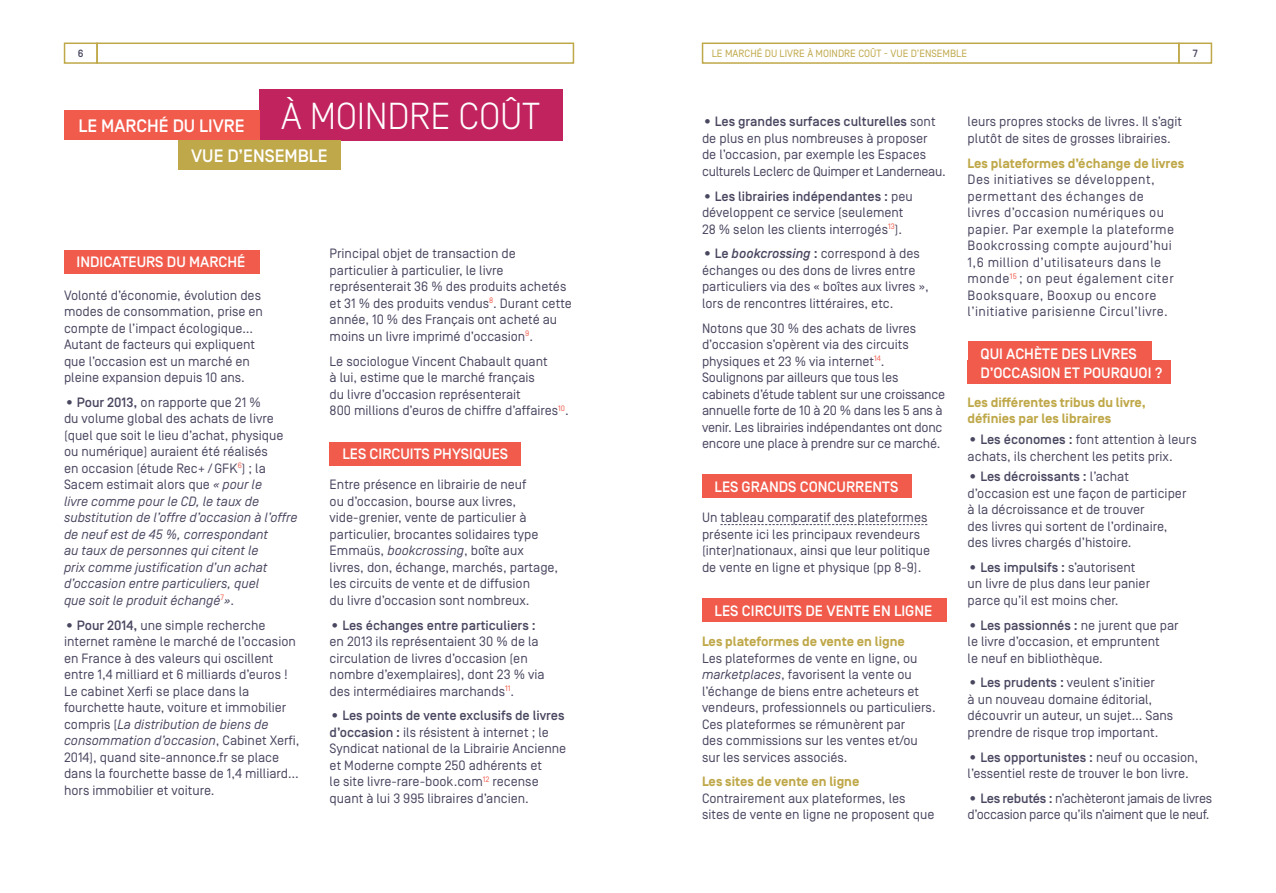
<style>
.page{position:relative;width:1276px;height:893px;background:#fff}
.page>*{position:absolute;margin:0;border:0;box-sizing:border-box;transform-origin:0 0}
.t1{font:300 37.5px "Simplon BP";letter-spacing:-.01em;color:#fff}
.t2{font:500 18px/29.7px "Simplon BP";color:#fff}
.t3{font:500 15px/19.5px "Simplon BP";color:#fff}
.t4{font:13.5px/16.5px "Simplon BP Regular";color:#494760}
.t5{font:italic 13.5px/16.5px "Simplon BP Regular";color:#494760}
.t6{font:13.5px/16.5px "Simplon BP Regular";letter-spacing:.03em;color:#494760}
.t7{font:500 13.5px "Simplon BP";color:#494760}
.t8{font:700 13.5px/16.5px "Simplon BP";color:#bfa849}
.t9{font:13.5px/16.5px "Simplon BP Regular";letter-spacing:-.02em;color:#494760}
.t10{font:10.5px "Simplon BP Regular";color:#bfa849}
.t11{font:500 10.5px "Simplon BP";color:#494760}
.s1{font-family:"Simplon BP Regular";font-weight:400}
.s2{font-family:"Simplon BP";font-weight:500}
.s3{font-family:"Simplon BP";font-weight:500;font-style:italic}
.s4{font-style:normal}
.s5{font-family:"Simplon BP";font-weight:500;font-style:normal}
.s6{font-style:italic}
</style>
<div class="page">
<svg style="left:701px;top:42px;width:512px;height:22px"></svg>
<svg style="left:63px;top:42px;width:512px;height:22px"></svg>
<div style="left:259px;top:89px;width:304px;height:51px;background:#c0235e"></div>
<svg style="left:720px;top:524px;width:207px;height:1px"></svg>
<div style="left:64px;top:250px;width:195px;height:23px;background:#f15b4c"></div>
<div style="left:330px;top:442px;width:191px;height:23px;background:#f15b4c"></div>
<div style="left:702px;top:474px;width:209px;height:24px;background:#f15b4c"></div>
<div style="left:702px;top:599px;width:244px;height:23px;background:#f15b4c"></div>
<div style="left:64px;top:111px;width:195px;height:29px;background:#f15b4c"></div>
<div style="left:178px;top:140px;width:163px;height:30px;background:#bfa849"></div>
<div style="left:967px;top:341px;width:184px;height:24px;background:#f15b4c"></div>
<div style="left:967px;top:361px;width:203px;height:23px;background:#f15b4c"></div>
<p class="t11" style="left:78px;top:47px;width:7px">6</p>
<p class="t10" style="left:712px;top:47px;width:21px">le marc</p>
<p class="t10" style="left:750px;top:47px;width:212px">hé du livre à moindre coût - vue d’ensemble</p>
<p class="t11" style="left:1192px;top:47px;width:6px">7</p>
<h1 class="t1" style="left:281px;top:94px;width:255px">À MOINDRE COÛT</h1>
<p class="t4" style="left:967px;top:113px;width:216px">leurs propres stocks de livres. Il s’agit plutôt de sites de grosses librairies.</p>
<p class="t8" style="left:967px;top:155px;width:218px">Les plateformes d’échange de livres</p>
<p class="t6" style="left:967px;top:171px;width:208px">Des initiatives se développent, permettant des échanges de livres d’occasion numériques ou papier. Par exemple la plateforme Bookcrossing compte aujourd’hui 1,6 million d’utilisateurs dans le monde<sup>15</sup> ; on peut également citer Booksquare, Booxup ou encore l’initiative parisienne Circul’livre.</p>
<h2 class="t2" style="left:191px;top:111px;width:138px;text-indent:-113px">le marché du livre<br>vue d’ensemble</h2>
<p class="t7" style="left:702px;top:114px;width:235px"><span class="s1">•</span> Les grandes surfaces culturelles <span class="s1">sont</span></p>
<p class="t4" style="left:702px;top:130px;width:245px">de plus en plus nombreuses à proposer<br>de l’occasion, par exemple les Espaces culturels Leclerc de Quimper et Landerneau.</p>
<p class="t7" style="left:702px;top:188px;width:212px"><span class="s1">•</span> Les librairies indépendantes : <span class="s1">peu</span></p>
<p class="t4" style="left:702px;top:204px;width:203px">développent ce service (seulement<br>28 % selon les clients interrogés<sup>13</sup>).</p>
<p class="t4" style="left:702px;top:245px;width:228px">• <span class="s2">Le</span> <span class="s3">bookcrossing</span> <span class="s2">:</span> correspond à des échanges ou des dons de livres entre particuliers via des « boîtes aux livres », lors de rencontres littéraires, etc.</p>
<p class="t4" style="left:702px;top:320px;width:245px">Notons que 30 % des achats de livres d’occasion s’opèrent via des circuits physiques et 23 % via internet<sup>14</sup>.<br>Soulignons par ailleurs que tous les cabinets d’étude tablent sur une croissance annuelle forte de 10 à 20 % dans les 5 ans à venir. Les librairies indépendantes ont donc encore une place à prendre sur ce marché.</p>
<p class="t4" style="left:330px;top:245px;width:244px">Principal objet de transaction de particulier à particulier, le livre représenterait 36 % des produits achetés et 31 % des produits vendus<sup>8</sup>. Durant cette année, 10 % des Français ont acheté au moins un livre imprimé d’occasion<sup>9</sup>.</p>
<p class="t4" style="left:330px;top:353px;width:241px">Le sociologue Vincent Chabault quant<br>à lui, estime que le marché français<br>du livre d’occasion représenterait<br>800 millions d’euros de chiffre d’affaires<sup>10</sup>.</p>
<p class="t3" style="left:77px;top:253px;width:170px">indicateurs du marché</p>
<p class="t4" style="left:64px;top:287px;width:200px">Volonté d’économie, évolution des modes de consommation, prise en compte de l’impact écologique…<br>Autant de facteurs qui expliquent que l’occasion est un marché en pleine expansion depuis 10 ans.</p>
<p class="t5" style="left:64px;top:394px;width:235px"><span class="s4">•</span> <span class="s5">Pour 2013,</span> <span class="s4">on rapporte que 21 %<br>du volume global des achats de livre (quel que soit le lieu d’achat, physique ou numérique) auraient été réalisés<br>en occasion (étude Rec+ / GFK</span><sup>6</sup><span class="s4">) ; la Sacem estimait alors que</span> « pour le<br>livre comme pour le CD, le taux de substitution de l’offre d’occasion à l’offre de neuf est de 45 %, correspondant<br>au taux de personnes qui citent le<br>prix comme justification d’un achat d’occasion entre particuliers, quel<br>que soit le produit échangé<sup>7</sup>»<span class="s4">.</span></p>
<p class="t4" style="left:64px;top:617px;width:237px">• <span class="s2">Pour 2014,</span> une simple recherche internet ramène le marché de l’occasion en France à des valeurs qui oscillent entre 1,4 milliard et 6 milliards d’euros !<br>Le cabinet Xerfi se place dans la fourchette haute, voiture et immobilier compris (<span class="s6">La distribution de biens de consommation d’occasion</span>, Cabinet Xerfi, 2014), quand site-annonce.fr se place dans la fourchette basse de 1,4 milliard… hors immobilier et voiture.</p>
<p class="t3" style="left:980px;top:344px;width:184px">qui achète des livres d’occasion et pourquoi ?</p>
<p class="t8" style="left:967px;top:394px;width:180px">Les différentes tribus du livre, définies par les libraires</p>
<p class="t4" style="left:967px;top:431px;width:231px">• <span class="s2">Les économes :</span> font attention à leurs achats, ils cherchent les petits prix.</p>
<p class="t7" style="left:967px;top:469px;width:163px"><span class="s1">•</span> Les décroissants : <span class="s1">l’achat</span></p>
<p class="t4" style="left:967px;top:485px;width:220px">d’occasion est une façon de participer à la décroissance et de trouver<br>des livres qui sortent de l’ordinaire, des livres chargés d’histoire.</p>
<p class="t4" style="left:967px;top:559px;width:184px">• <span class="s2">Les impulsifs :</span> s’autorisent un livre de plus dans leur panier parce qu’il est moins cher.</p>
<p class="t4" style="left:967px;top:617px;width:212px">• <span class="s2">Les passionnés :</span> ne jurent que par le livre d’occasion, et empruntent<br>le neuf en bibliothèque.</p>
<p class="t4" style="left:967px;top:674px;width:207px">• <span class="s2">Les prudents :</span> veulent s’initier<br>à un nouveau domaine éditorial, découvrir un auteur, un sujet… Sans prendre de risque trop important.</p>
<p class="t7" style="left:967px;top:749px;width:232px"><span class="s1">•</span> Les opportunistes : <span class="s1">neuf ou occasion,</span></p>
<p class="t4" style="left:967px;top:765px;width:223px">l’essentiel reste de trouver le bon livre.</p>
<p class="t9" style="left:967px;top:790px;width:246px">• <span class="s2">Les rebutés :</span> n’achèteront jamais de livres d’occasion parce qu’ils n’aiment que le neuf.</p>
<p class="t3" style="left:342px;top:445px;width:166px">les circuits physiques</p>
<p class="t4" style="left:330px;top:476px;width:230px">Entre présence en librairie de neuf<br>ou d’occasion, bourse aux livres, vide-grenier, vente de particulier à particulier, brocantes solidaires type Emmaüs, <span class="s6">bookcrossing</span>, boîte aux livres, don, échange, marchés, partage, les circuits de vente et de diffusion<br>du livre d’occasion sont nombreux.</p>
<p class="t7" style="left:330px;top:617px;width:208px"><span class="s1">•</span> Les échanges entre particuliers :</p>
<p class="t4" style="left:330px;top:633px;width:216px">en 2013 ils représentaient 30 % de la circulation de livres d’occasion (en nombre d’exemplaires), dont 23 % via des intermédiaires marchands<sup>11</sup>.</p>
<p class="t7" style="left:330px;top:708px;width:236px"><span class="s1">•</span> Les points de vente exclusifs de livres</p>
<p class="t4" style="left:330px;top:724px;width:238px"><span class="s2">d’occasion :</span> ils résistent à internet ; le Syndicat national de la Librairie Ancienne et Moderne compte 250 adhérents et<br>le site livre-rare-book.com<sup>12</sup> recense quant à lui 3 995 libraires d’ancien.</p>
<p class="t3" style="left:714px;top:477px;width:184px">les grands concurrents</p>
<p class="t4" style="left:702px;top:509px;width:230px">Un tableau comparatif des plateformes présente ici les principaux revendeurs (inter)nationaux, ainsi que leur politique de vente en ligne et physique (pp 8-9).</p>
<p class="t3" style="left:714px;top:601px;width:219px">les circuits de vente en ligne</p>
<p class="t8" style="left:702px;top:634px;width:204px">Les plateformes de vente en ligne</p>
<p class="t4" style="left:702px;top:650px;width:235px">Les plateformes de vente en ligne, ou <span class="s6">marketplaces</span>, favorisent la vente ou l’échange de biens entre acheteurs et vendeurs, professionnels ou particuliers.<br>Ces plateformes se rémunèrent par<br>des commissions sur les ventes et/ou sur les services associés.</p>
<p class="t8" style="left:702px;top:774px;width:159px">Les sites de vente en ligne</p>
<p class="t4" style="left:702px;top:790px;width:234px">Contrairement aux plateformes, les sites de vente en ligne ne proposent que</p>
</div>
